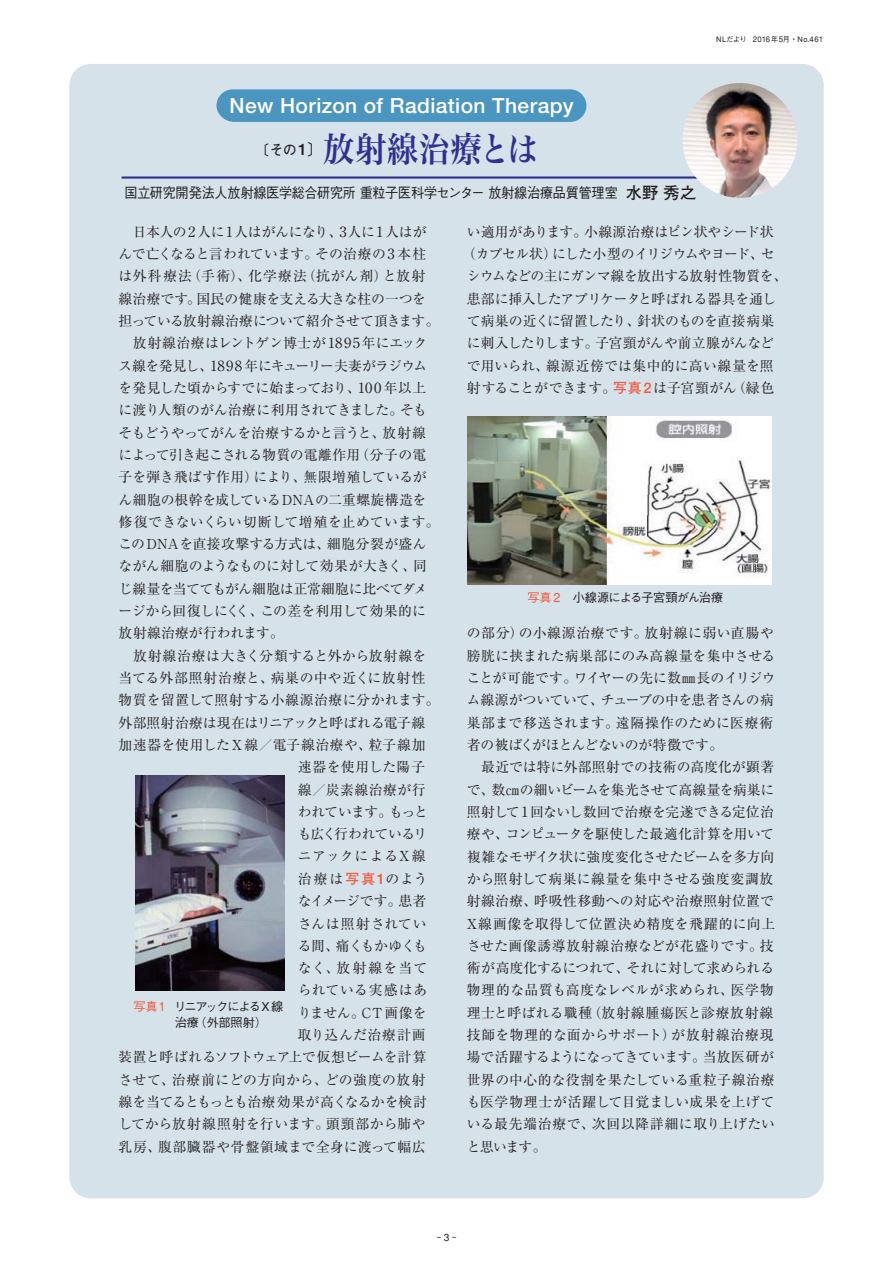
<style>
.page{position:relative;width:893px;height:1263px;background:#fff}
.page>*{position:absolute;margin:0;border:0;box-sizing:border-box;transform-origin:0 0}
.t1{font:34.5px "Hira Min Pro W6 90 msp RKSJ H";letter-spacing:.02em;color:#2e3092;scale:.9 1}
.t2{font:21px "Futo Go B101 Bold 90 msp RKSJ H";letter-spacing:.02em;color:#fff}
.t3{font:14.25px "Gothic BBB Medium 90 msp RKSJ H";letter-spacing:-.02em;color:#231f20;scale:.92 1}
.t4{font:13.8px/22.4px "Ryumin regular 90 msp RKSJ H";letter-spacing:.005em;color:#231f20}
.t5{font:13.8px "Ryumin regular 90 msp RKSJ H";letter-spacing:-.035em;color:#231f20}
.t6{font:13.8px "Ryumin regular 90 msp RKSJ H";letter-spacing:-.025em;color:#231f20}
.t7{font:13.8px "Ryumin regular 90 msp RKSJ H";letter-spacing:-.045em;color:#231f20}
.t8{font:13.8px "Ryumin regular 90 msp RKSJ H";letter-spacing:-.03em;color:#231f20}
.t9{font:13.8px "Ryumin regular 90 msp RKSJ H";letter-spacing:.035em;color:#231f20}
.t10{font:13.8px "Ryumin regular 90 msp RKSJ H";letter-spacing:.03em;color:#231f20}
.t11{font:13.8px "Ryumin regular 90 msp RKSJ H";letter-spacing:.04em;color:#231f20}
.t12{font:13.8px "Ryumin regular 90 msp RKSJ H";letter-spacing:.055em;color:#231f20}
.t13{font:13.8px "Ryumin regular 90 msp RKSJ H";letter-spacing:.08em;color:#231f20}
.t14{font:13.8px "Ryumin regular 90 msp RKSJ H";letter-spacing:.025em;color:#231f20}
.t15{font:13.8px "Ryumin regular 90 msp RKSJ H";letter-spacing:-.015em;color:#231f20}
.t16{font:13.8px "Ryumin regular 90 msp RKSJ H";letter-spacing:-.02em;color:#231f20}
.t17{font:13.8px "Ryumin regular 90 msp RKSJ H";letter-spacing:.045em;color:#231f20}
.t18{font:13.8px "Ryumin regular 90 msp RKSJ H";letter-spacing:-.07em;color:#231f20}
.t19{font:13.8px "Ryumin regular 90 msp RKSJ H";letter-spacing:-.055em;color:#231f20}
.t20{font:13.8px "Ryumin regular 90 msp RKSJ H";letter-spacing:-.085em;color:#231f20}
.t21{font:13.8px "Ryumin regular 90 msp RKSJ H";letter-spacing:-.05em;color:#231f20}
.t22{font:13.8px "Ryumin regular 90 msp RKSJ H";letter-spacing:.065em;color:#231f20}
.t23{font:13.8px "Ryumin regular 90 msp RKSJ H";letter-spacing:.09em;color:#231f20}
.t24{font:13.5px "Futo Go B101 Bold 90 msp RKSJ H";color:#231f20}
.t25{font:12.15px/15.9px "Gothic BBB Medium 90 msp RKSJ H";letter-spacing:-.08em;color:#231f20}
.t26{font:12.15px "Gothic BBB Medium 90 msp RKSJ H";letter-spacing:-.05em;color:#231f20}
.t27{font:9.75px "Gothic BBB Medium 90 msp RKSJ H";color:#231f20}
.t28{font:7.5px "Gothic BBB Medium 90 msp RKSJ H";color:#231f20}
.s1{font-size:7.8px}
.s2{font-size:15.9px}
.s3{font-size:15px}
.s4{font-family:"Futo Go B101 Bold 90 msp RKSJ H";font-size:16.5px}
.s5{font-size:14.7px}
.s6{font-family:"Futo Go B101 Bold 90 msp RKSJ H";color:#f15a3f}
.s7{font-family:"Futo Go B101 Bold 90 msp RKSJ H";font-size:14.7px;color:#f15a3f}
.s8{color:#f15a40}
.s9{font-size:12.9px;color:#f15a40}
.s10{font-family:"Futo Go B101 Bold 90 msp RKSJ H";color:#f15a40}
.s11{font-family:"Futo Go B101 Bold 90 msp RKSJ H";font-size:14.7px;color:#f15a40}
.s12{font-size:10.2px}
</style>
<div class="page">
<div style="left:69px;top:64px;width:755px;height:1134px;background:#d6e2e9;border-radius:21px"></div>
<svg style="left:216px;top:89px;width:370px;height:33px;background:#4f97c2"></svg>
<hr style="left:122px;top:176px;width:615px;height:3px;background:#2e3092">
<img style="left:682px;top:83px;width:115px;height:115px;border-radius:50%">
<img style="left:135px;top:775px;width:149px;height:216px">
<img style="left:468px;top:416px;width:303px;height:169px">
<p class="t28" style="left:716px;top:37px;width:108px">NLだより　<span class="s1">2016</span>年 <span class="s1">5</span>月・No.<span class="s1">461</span></p>
<h2 class="t2" style="left:230px;top:97px;width:345px">New Horizon of Radiation Therapy</h2>
<p class="t24" style="left:256px;top:145px;width:67px">〔その<span class="s2">1</span><span class="s3">〕</span></p>
<h1 class="t1" style="left:323px;top:136px;width:240px">放射線治療とは</h1>
<p class="t3" style="left:125px;top:188px;width:623px">国立研究開発法人放射線医学総合研究所 重粒子医科学センター 放射線治療品質管理室 <span class="s4">水野 秀之</span></p>
<p class="t4" style="left:119px;top:222px;width:309px">　日本人の<span class="s5">2</span>人に<span class="s5">1</span>人はがんになり、<span class="s5">3</span>人に<span class="s5">1</span>人はが</p>
<p class="t4" style="left:119px;top:245px;width:309px">んで亡くなると言われています。その治療の<span class="s5">3</span>本柱</p>
<p class="t13" style="left:119px;top:271px;width:308px">は外科療法（手術）、化学療法（抗がん剤）と放射</p>
<p class="t4" style="left:119px;top:289px;width:309px">線治療です。国民の健康を支える大きな柱の一つを</p>
<p class="t5" style="left:119px;top:316px;width:322px">担っている放射線治療について紹介させて頂きます。</p>
<p class="t4" style="left:119px;top:334px;width:310px">　放射線治療はレントゲン博士が<span class="s5">1895</span>年にエック</p>
<p class="t7" style="left:119px;top:360px;width:310px">ス線を発見し、<span class="s5">1898</span> 年にキューリー夫妻がラジウム</p>
<p class="t4" style="left:119px;top:379px;width:309px">を発見した頃からすでに始まっており、<span class="s5">100</span> 年以上</p>
<p class="t6" style="left:119px;top:405px;width:310px">に渡り人類のがん治療に利用されてきました。そも</p>
<p class="t8" style="left:119px;top:427px;width:309px">そもどうやってがんを治療するかと言うと、放射線</p>
<p class="t4" style="left:119px;top:445px;width:309px">によって引き起こされる物質の電離作用（分子の電</p>
<p class="t4" style="left:119px;top:468px;width:309px">子を弾き飛ばす作用）により、無限増殖しているが</p>
<p class="t4" style="left:119px;top:490px;width:309px">ん細胞の根幹を成しているDNAの二重螺旋構造を</p>
<p class="t4" style="left:119px;top:512px;width:322px">修復できないくらい切断して増殖を止めています。</p>
<p class="t4" style="left:119px;top:535px;width:309px">このDNAを直接攻撃する方式は、細胞分裂が盛ん</p>
<p class="t4" style="left:119px;top:557px;width:310px">ながん細胞のようなものに対して効果が大きく、同</p>
<p class="t6" style="left:119px;top:583px;width:310px">じ線量を当ててもがん細胞は正常細胞に比べてダメ</p>
<p class="t4" style="left:119px;top:602px;width:309px">ージから回復しにくく、この差を利用して効果的に</p>
<p class="t4" style="left:119px;top:624px;width:167px">放射線治療が行われます。</p>
<p class="t10" style="left:119px;top:650px;width:309px">　放射線治療は大きく分類すると外から放射線を</p>
<p class="t17" style="left:119px;top:673px;width:308px">当てる外部照射治療と、病巣の中や近くに放射性</p>
<p class="t14" style="left:119px;top:695px;width:322px">物質を留置して照射する小線源治療に分かれます。</p>
<p class="t4" style="left:119px;top:713px;width:308px">外部照射治療は現在はリニアックと呼ばれる電子線</p>
<p class="t9" style="left:119px;top:740px;width:308px">加速器を使用したX 線／電子線治療や、粒子線加</p>
<p class="t10" style="left:298px;top:762px;width:129px">速器を使用した陽子</p>
<p class="t11" style="left:298px;top:784px;width:130px">線／炭素線治療が行</p>
<p class="t18" style="left:298px;top:806px;width:132px">われています。もっと</p>
<p class="t19" style="left:298px;top:829px;width:131px">も広く行われているリ</p>
<p class="t12" style="left:298px;top:851px;width:129px">ニアックによるX線</p>
<p class="t4" style="left:298px;top:869px;width:131px">治療は<span class="s6">写真</span><span class="s7">1</span>のよう</p>
<p class="t20" style="left:298px;top:896px;width:130px">なイメージです。患者</p>
<p class="t22" style="left:298px;top:918px;width:130px">さんは照射されてい</p>
<p class="t21" style="left:298px;top:940px;width:131px">る間、痛くもかゆくも</p>
<p class="t23" style="left:298px;top:963px;width:131px">なく、放射線を当て</p>
<p class="t12" style="left:298px;top:985px;width:131px">られている実感はあ</p>
<p class="t4" style="left:298px;top:1003px;width:130px">りません。CT画像を</p>
<p class="t12" style="left:298px;top:1030px;width:130px">取り込んだ治療計画</p>
<p class="t5" style="left:119px;top:1052px;width:309px">装置と呼ばれるソフトウェア上で仮想ビームを計算</p>
<p class="t9" style="left:119px;top:1074px;width:308px">させて、治療前にどの方向から、どの強度の放射</p>
<p class="t8" style="left:119px;top:1097px;width:310px">線を当てるともっとも治療効果が高くなるかを検討</p>
<p class="t4" style="left:119px;top:1115px;width:308px">してから放射線照射を行います。頭頸部から肺や</p>
<p class="t11" style="left:119px;top:1141px;width:309px">乳房、腹部臓器や骨盤領域まで全身に渡って幅広</p>
<p class="t25" style="left:133px;top:1000px;width:151px"><span class="s8">写真</span><span class="s9">1</span> リニアックによるX 線　　　治療（外部照射）</p>
<p class="t4" style="left:467px;top:222px;width:308px">い適用があります。小線源治療はピン状やシード状</p>
<p class="t7" style="left:462px;top:249px;width:314px">（カプセル状）にした小型のイリジウムやヨード、セ</p>
<p class="t5" style="left:467px;top:271px;width:322px">シウムなどの主にガンマ線を放出する放射性物質を、</p>
<p class="t6" style="left:467px;top:293px;width:311px">患部に挿入したアプリケータと呼ばれる器具を通し</p>
<p class="t15" style="left:467px;top:316px;width:309px">て病巣の近くに留置したり、針状のものを直接病巣</p>
<p class="t16" style="left:467px;top:338px;width:308px">に刺入したりします。子宮頸がんや前立腺がんなど</p>
<p class="t4" style="left:467px;top:356px;width:308px">で用いられ、線源近傍では集中的に高い線量を照</p>
<p class="t4" style="left:467px;top:378px;width:309px">射することができます。<span class="s10">写真</span><span class="s11">2</span>は子宮頸がん（緑色</p>
<p class="t26" style="left:527px;top:593px;width:197px"><span class="s8">写真</span><span class="s9">2</span> 小線源による子宮頸がん治療</p>
<p class="t4" style="left:467px;top:624px;width:310px">の部分）の小線源治療です。放射線に弱い直腸や膀胱に挟まれた病巣部にのみ高線量を集中させることが可能です。ワイヤーの先に数㎜長のイリジウム線源がついていて、チューブの中を患者さんの病巣部まで移送されます。遠隔操作のために医療術者の被ばくがほとんどないのが特徴です。<br>　最近では特に外部照射での技術の高度化が顕著で、数㎝の細いビームを集光させて高線量を病巣に照射して<span class="s5">1</span>回ないし数回で治療を完遂できる定位治療や、コンピュータを駆使した最適化計算を用いて複雑なモザイク状に強度変化させたビームを多方向から照射して病巣に線量を集中させる強度変調放射線治療、呼吸性移動への対応や治療照射位置で<br>X線画像を取得して位置決め精度を飛躍的に向上させた画像誘導放射線治療などが花盛りです。技術が高度化するにつれて、それに対して求められる物理的な品質も高度なレベルが求められ、医学物理士と呼ばれる職種（放射線腫瘍医と診療放射線技師を物理的な面からサポート）が放射線治療現場で活躍するようになってきています。当放医研が世界の中心的な役割を果たしている重粒子線治療も医学物理士が活躍して目覚ましい成果を上げている最先端治療で、次回以降詳細に取り上げたいと思います。</p>
<p class="t27" style="left:434px;top:1234px;width:27px">‐<span class="s12">3</span>‐</p>
</div>
